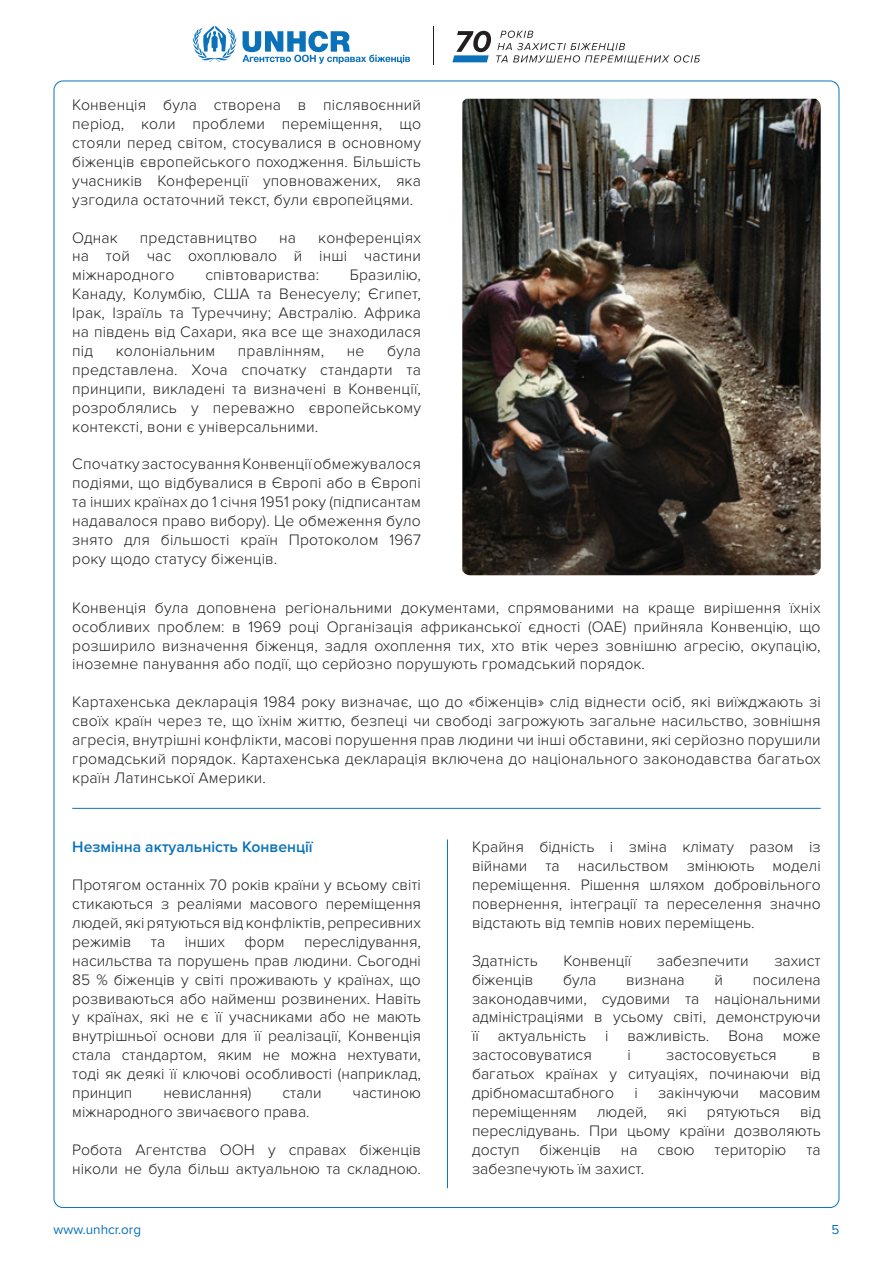
<style>
.page{position:relative;width:893px;height:1263px;background:#fff}
.page>*{position:absolute;margin:0;border:0;box-sizing:border-box;transform-origin:0 0}
.t1{font:300 15.75px/18.9px "Proxima Nova";color:#231f20;text-align:justify}
.t2{font:600 15.75px "Proxima Nova";color:#0b72ba}
.t3{font:13.5px "Proxima Nova";color:#0b72ba}
</style>
<div class="page">
<hr style="left:433px;top:26px;width:1px;height:38px;background:#231f20">
<svg style="left:452px;top:31px;width:248px;height:33px"></svg>
<svg style="left:192px;top:26px;width:218px;height:38px"></svg>
<img style="left:462px;top:99px;width:359px;height:476px">
<hr style="left:72px;top:808px;width:749px;height:1px;background:#0b72ba">
<hr style="left:447px;top:839px;width:1px;height:349px;background:#0b72ba">
<p class="t1" style="left:72px;top:96px;width:350px">Конвенція була створена в післявоєнний період, коли проблеми переміщення, що стояли перед світом, стосувалися в основному біженців європейського походження. Більшість учасників Конференції уповноважених, яка узгодила остаточний текст, були європейцями.</p>
<p class="t1" style="left:72px;top:228px;width:47px">Однак</p>
<p class="t1" style="left:140px;top:228px;width:119px">представництво</p>
<p class="t1" style="left:279px;top:228px;width:18px">на</p>
<p class="t1" style="left:72px;top:228px;width:350px;text-indent:246px">конференціях на той час охоплювало й інші частини міжнародного</p>
<p class="t1" style="left:72px;top:266px;width:350px;text-indent:278px">Бразилію, Канаду, Колумбію, США та Венесуелу; Єгипет, Ірак, Ізраїль та Туреччину; Австралію. Африка на південь від Сахари, яка все ще знаходилася під</p>
<p class="t1" style="left:205px;top:266px;width:115px">співтовариства:</p>
<p class="t1" style="left:72px;top:341px;width:350px;text-indent:315px">була представлена. Хоча спочатку стандарти та принципи, викладені та визначені в Конвенції, розроблялись у переважно європейському контексті, вони є універсальними.</p>
<p class="t1" style="left:72px;top:455px;width:350px">Спочатку застосування Конвенції обмежувалося подіями, що відбувалися в Європі або в Європі та інших країнах до 1 січня 1951 року (підписантам надавалося право вибору). Це обмеження було знято для більшості країн Протоколом 1967 року щодо статусу біженців.</p>
<p class="t1" style="left:72px;top:598px;width:750px">Конвенція була доповнена регіональними документами, спрямованими на краще вирішення їхніх особливих проблем: в 1969 році Організація африканської єдності (ОАЕ) прийняла Конвенцію, що розширило визначення біженця, задля охоплення тих, хто втік через зовнішню агресію, окупацію, іноземне панування або події, що серйозно порушують громадський порядок.</p>
<p class="t1" style="left:72px;top:693px;width:750px">Картахенська декларація 1984 року визначає, що до «біженців» слід віднести осіб, які виїжджають зі своїх країн через те, що їхнім життю, безпеці чи свободі загрожують загальне насильство, зовнішня агресія, внутрішні конфлікти, масові порушення прав людини чи інші обставини, які серйозно порушили громадський порядок. Картахенська декларація включена до національного законодавства багатьох країн Латинської Америки.</p>
<p class="t1" style="left:116px;top:341px;width:101px">колоніальним</p>
<p class="t1" style="left:238px;top:341px;width:88px">правлінням,</p>
<p class="t1" style="left:347px;top:341px;width:19px">не</p>
<p class="t2" style="left:72px;top:838px;width:242px">Незмінна актуальність Конвенції</p>
<p class="t1" style="left:72px;top:876px;width:350px">Протягом останніх 70 років країни у всьому світі стикаються з реаліями масового переміщення людей, які рятуються від конфліктів, репресивних режимів та інших форм переслідування, насильства та порушень прав людини. Сьогодні 85 % біженців у світі проживають у країнах, що розвиваються або найменш розвинених. Навіть у країнах, які не є її учасниками або не мають внутрішньої основи для її реалізації, Конвенція стала стандартом, яким не можна нехтувати, тоді як деякі її ключові особливості (наприклад, принцип</p>
<p class="t1" style="left:163px;top:1083px;width:89px">невислання)</p>
<p class="t1" style="left:282px;top:1083px;width:41px">стали</p>
<p class="t1" style="left:353px;top:1083px;width:70px">частиною</p>
<p class="t1" style="left:72px;top:1102px;width:239px">міжнародного звичаєвого права.</p>
<p class="t1" style="left:72px;top:1140px;width:350px">Робота Агентства ООН у справах біженців ніколи не була більш актуальною та складною.</p>
<p class="t1" style="left:472px;top:838px;width:350px">Крайня бідність і зміна клімату разом із війнами та насильством змінюють моделі переміщення. Рішення шляхом добровільного повернення, інтеграції та переселення значно відстають від темпів нових переміщень.</p>
<p class="t1" style="left:472px;top:951px;width:67px">Здатність</p>
<p class="t1" style="left:564px;top:951px;width:69px">Конвенції</p>
<p class="t1" style="left:657px;top:951px;width:93px">забезпечити</p>
<p class="t1" style="left:774px;top:951px;width:48px">захист</p>
<p class="t1" style="left:472px;top:970px;width:63px">біженців</p>
<p class="t1" style="left:563px;top:970px;width:35px">була</p>
<p class="t1" style="left:626px;top:970px;width:60px">визнана</p>
<p class="t1" style="left:715px;top:970px;width:10px">й</p>
<p class="t1" style="left:472px;top:970px;width:350px;text-indent:281px">посилена законодавчими, судовими та національними адміністраціями в усьому світі, демонструючи її актуальність і важливість. Вона може застосовуватися</p>
<p class="t1" style="left:627px;top:1046px;width:5px">і</p>
<p class="t1" style="left:666px;top:1046px;width:112px">застосовується</p>
<p class="t1" style="left:472px;top:1046px;width:350px;text-indent:340px">в багатьох країнах у ситуаціях, починаючи від дрібномасштабного</p>
<p class="t1" style="left:634px;top:1083px;width:5px">і</p>
<p class="t1" style="left:658px;top:1083px;width:82px">закінчуючи</p>
<p class="t1" style="left:759px;top:1083px;width:63px">масовим</p>
<p class="t1" style="left:472px;top:1102px;width:107px">переміщенням</p>
<p class="t1" style="left:597px;top:1102px;width:51px">людей,</p>
<p class="t1" style="left:667px;top:1102px;width:21px">які</p>
<p class="t1" style="left:707px;top:1102px;width:75px">рятуються</p>
<p class="t1" style="left:472px;top:1102px;width:350px;text-indent:328px">від переслідувань. При цьому країни дозволяють доступ</p>
<p class="t1" style="left:540px;top:1140px;width:63px">біженців</p>
<p class="t1" style="left:621px;top:1140px;width:18px">на</p>
<p class="t1" style="left:658px;top:1140px;width:39px">свою</p>
<p class="t1" style="left:715px;top:1140px;width:73px">територію</p>
<p class="t1" style="left:806px;top:1140px;width:16px">та</p>
<p class="t1" style="left:472px;top:1159px;width:174px">забезпечують їм захист.</p>
<p class="t3" style="left:54px;top:1221px;width:89px">www.unhcr.org</p>
<p class="t3" style="left:831px;top:1221px;width:9px">5</p>
</div>
